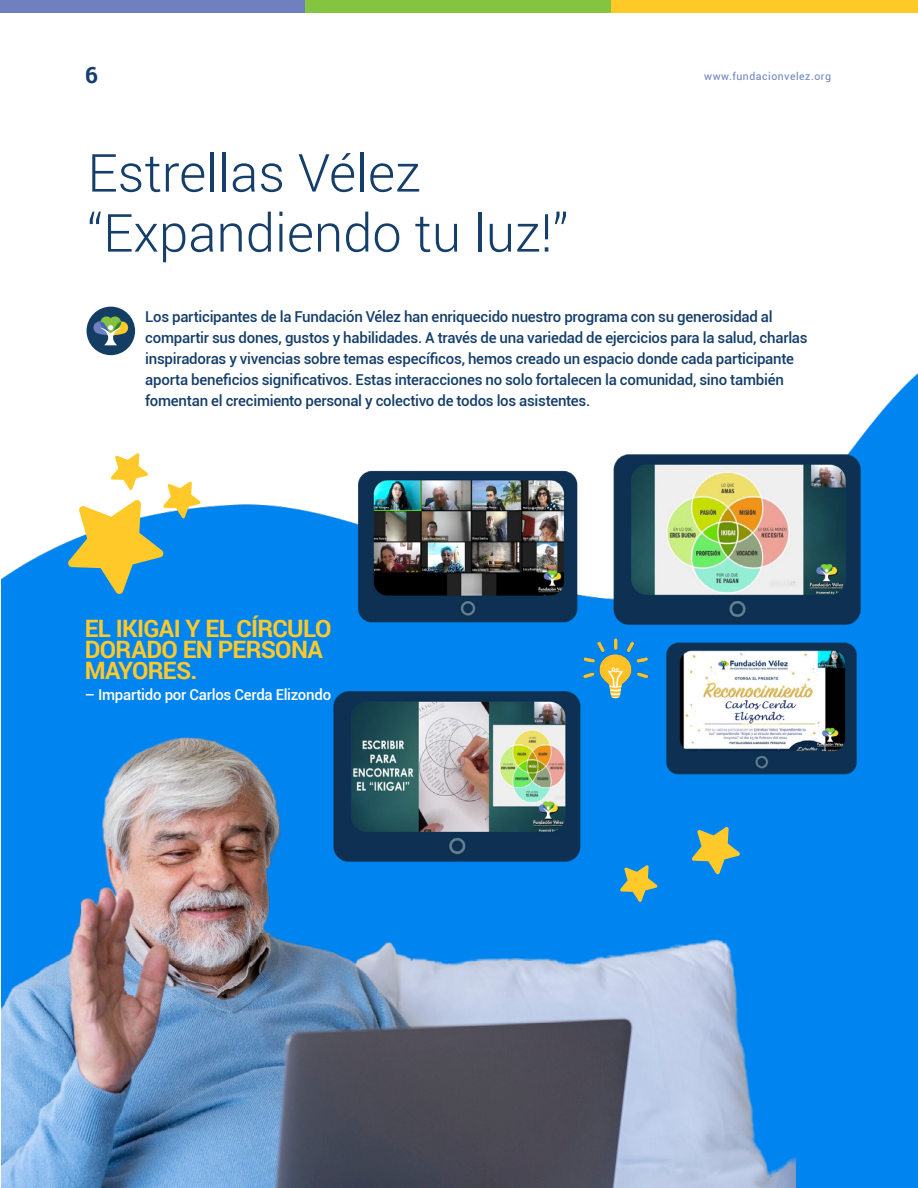
<style>
.page{position:relative;width:918px;height:1188px;background:#fff}
.page>*{position:absolute;margin:0;border:0;box-sizing:border-box;transform-origin:0 0}
.t1{font:300 52.5px/60px "Roboto";color:#153e6a}
.t2{font:700 24px/21px "Roboto";letter-spacing:-.025em;color:#ffc929}
.t3{font:700 22.5px "Roboto";color:#153e6a}
.t4{font:500 15px/21px "Roboto";letter-spacing:-.015em;color:#153e6a}
.t5{font:500 15px "Roboto";letter-spacing:-.015em;color:#fff}
.t6{font:10.5px "Roboto";letter-spacing:.05em;color:#6e80bf}
</style>
<div class="page">
<img style="left:1px;top:0;width:917px;height:1188px">
<img style="left:1px;top:693px;width:794px;height:495px">
<svg style="left:67px;top:453px;width:134px;height:142px"></svg>
<img style="left:301px;top:443px;width:597px;height:466px">
<div style="left:87px;top:307px;width:48px;height:48px;background:#143d63;border-radius:50%"></div>
<svg style="left:93px;top:316px;width:36px;height:29px"></svg>
<h3 class="t3" style="left:85px;top:59px;width:14px">6</h3>
<h1 class="t1" style="left:87px;top:141px;width:482px">Estrellas Vélez “Expandiendo tu luz!”</h1>
<p class="t6" style="left:704px;top:68px;width:128px">www.fundacionvelez.org</p>
<p class="t4" style="left:145px;top:306px;width:664px">Los participantes de la Fundación Vélez han enriquecido nuestro programa con su generosidad al compartir sus dones, gustos y habilidades. A través de una variedad de ejercicios para la salud, charlas inspiradoras y vivencias sobre temas específicos, hemos creado un espacio donde cada participante aporta beneficios significativos. Estas interacciones no solo fortalecen la comunidad, sino también fomentan el crecimiento personal y colectivo de todos los asistentes.</p>
<h2 class="t2" style="left:85px;top:617px;width:248px">EL IKIGAI Y EL CÍRCULO<br>DORADO EN PERSONA<br>MAYORES.</h2>
<p class="t5" style="left:85px;top:684px;width:248px">– Impartido por Carlos Cerda Elizondo</p>
</div>
